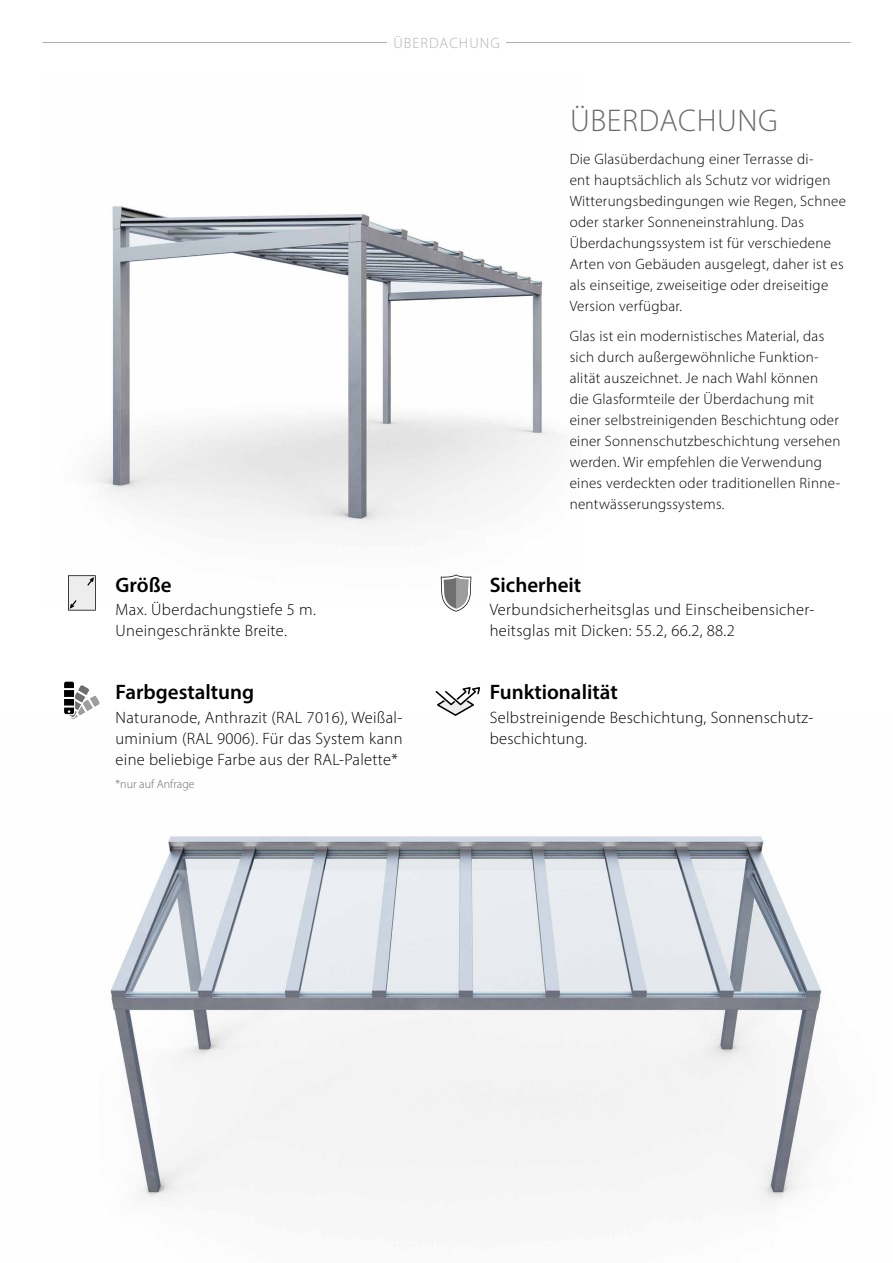
<style>
.page{position:relative;width:893px;height:1263px;background:#fff}
.page>*{position:absolute;margin:0;border:0;box-sizing:border-box;transform-origin:0 0}
.t1{font:300 31.5px "Myriad Pro";letter-spacing:.02em;color:#6b6b6a}
.t2{font:600 21px "Myriad Pro";color:#000}
.t3{font:300 16.5px/21px "Myriad Pro";letter-spacing:.02em;color:#000}
.t4{font:300 15px/21px "Myriad Pro";letter-spacing:.02em;color:#000}
.t5{font:300 15px "Myriad Pro";letter-spacing:.07em;color:#b3b2b2}
.t6{font:300 12px "Myriad Pro";color:#6b6b6a}
</style>
<div class="page">
<img style="left:110px;top:834px;width:712px;height:367px">
<img style="left:92px;top:206px;width:465px;height:378px">
<hr style="left:43px;top:42px;width:808px;height:1px;background:#b3b2b2">
<div style="left:388px;top:32px;width:118px;height:21px;background:#fff"></div>
<svg style="left:64px;top:681px;width:36px;height:38px"></svg>
<svg style="left:436px;top:687px;width:44px;height:29px"></svg>
<svg style="left:68px;top:575px;width:28px;height:35px"></svg>
<svg style="left:441px;top:574px;width:30px;height:37px"></svg>
<h2 class="t2" style="left:116px;top:571px;width:58px">Größe</h2>
<p class="t3" style="left:116px;top:599px;width:202px">Max. Überdachungstiefe 5 m.<br>Uneingeschränkte Breite.</p>
<p class="t5" style="left:393px;top:34px;width:108px">ÜBERDACHUNG</p>
<h1 class="t1" style="left:570px;top:102px;width:209px">ÜBERDACHUNG</h1>
<p class="t4" style="left:570px;top:148px;width:278px">Die Glasüberdachung einer Terrasse di-<br>ent hauptsächlich als Schutz vor widrigen Witterungsbedingungen wie Regen, Schnee oder starker Sonneneinstrahlung. Das Überdachungssystem ist für verschiedene Arten von Gebäuden ausgelegt, daher ist es als einseitige, zweiseitige oder dreiseitige Version verfügbar.</p>
<p class="t4" style="left:570px;top:325px;width:272px">Glas ist ein modernistisches Material, das sich durch außergewöhnliche Funktion&shy;alität auszeichnet. Je nach Wahl können die Glasformteile der Überdachung mit einer selbstreinigenden Beschichtung oder einer Sonnenschutzbeschichtung versehen werden. Wir empfehlen die Verwendung eines verdeckten oder traditionellen Rinne&shy;nentwässerungssystems.</p>
<h2 class="t2" style="left:490px;top:571px;width:93px">Sicherheit</h2>
<p class="t3" style="left:490px;top:599px;width:326px">Verbundsicherheitsglas und Einscheibensicher&shy;heitsglas mit Dicken: 55.2, 66.2, 88.2</p>
<h2 class="t2" style="left:116px;top:679px;width:140px">Farbgestaltung</h2>
<h2 class="t2" style="left:490px;top:679px;width:130px">Funktionalität</h2>
<p class="t3" style="left:116px;top:707px;width:289px;text-align:justify">Naturanode, Anthrazit (RAL 7016), Weißal&shy;uminium (RAL 9006). Für das System kann eine beliebige Farbe aus der RAL-Palette*</p>
<p class="t3" style="left:490px;top:707px;width:325px">Selbstreinigende Beschichtung, Sonnenschutz&shy;beschichtung.</p>
<p class="t6" style="left:116px;top:777px;width:81px">*nur auf Anfrage</p>
</div>
